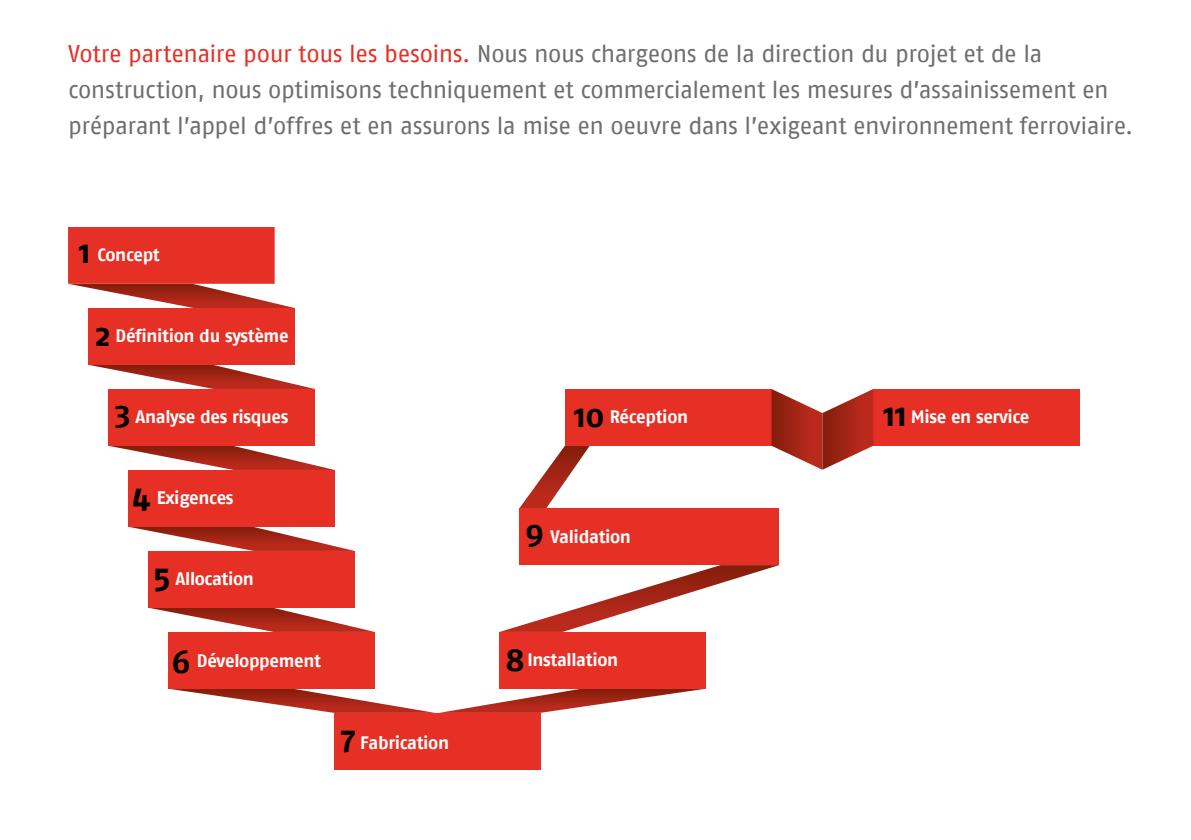
<style>
.page{position:relative;width:1191px;height:840px;background:#fff}
.page>*{position:absolute;margin:0;border:0;box-sizing:border-box;transform-origin:0 0}
.t1{font:700 32.6px "Fago No";color:#000}
.t2{font:24px/36px "Fago No Regular LF";letter-spacing:-.02em;color:#6e6e6e}
.t3{font:18px "Fago No Bold Lf";letter-spacing:-.02em;color:#fff}
.s1{color:#e63025}
</style>
<div class="page">
<svg style="left:68px;top:283px;width:227px;height:25px"></svg>
<svg style="left:88px;top:364px;width:227px;height:25px"></svg>
<svg style="left:108px;top:445px;width:222px;height:24px"></svg>
<svg style="left:128px;top:526px;width:223px;height:24px"></svg>
<svg style="left:148px;top:607px;width:223px;height:24px"></svg>
<svg style="left:503px;top:564px;width:276px;height:67px"></svg>
<svg style="left:168px;top:688px;width:538px;height:24px"></svg>
<svg style="left:519px;top:445px;width:71px;height:63px"></svg>
<div style="left:68px;top:227px;width:207px;height:56px;background:#e63025"></div>
<div style="left:88px;top:308px;width:207px;height:56px;background:#e63025"></div>
<div style="left:108px;top:389px;width:207px;height:56px;background:#e63025"></div>
<div style="left:128px;top:469px;width:207px;height:57px;background:#e63025"></div>
<div style="left:148px;top:550px;width:207px;height:57px;background:#e63025"></div>
<div style="left:168px;top:631px;width:207px;height:57px;background:#e63025"></div>
<div style="left:334px;top:712px;width:207px;height:57px;background:#e63025"></div>
<div style="left:499px;top:631px;width:207px;height:57px;background:#e63025"></div>
<div style="left:519px;top:508px;width:260px;height:56px;background:#e63025"></div>
<div style="left:565px;top:389px;width:206px;height:56px;background:#e63025"></div>
<div style="left:873px;top:389px;width:207px;height:56px;background:#e63025"></div>
<svg style="left:771px;top:389px;width:102px;height:80px"></svg>
<p class="t2" style="left:68px;top:36px;width:1067px"><span class="s1">Votre partenaire pour tous les besoins.</span> Nous nous chargeons de la direction du projet et de la construction, nous optimisons techniquement et commercialement les mesures d’assainissement en préparant l’appel d’offres et en assurons la mise en oeuvre dans l’exigeant environnement ferroviaire.</p>
<h1 class="t1" style="left:79px;top:233px;width:13px">1</h1>
<p class="t3" style="left:98px;top:243px;width:64px">Concept</p>
<p class="t3" style="left:116px;top:324px;width:175px">Définition du système</p>
<h1 class="t1" style="left:95px;top:315px;width:17px">2</h1>
<h1 class="t1" style="left:114px;top:393px;width:18px">3</h1>
<p class="t3" style="left:136px;top:406px;width:154px">Analyse des risques</p>
<h1 class="t1" style="left:132px;top:476px;width:20px">4</h1>
<p class="t3" style="left:157px;top:487px;width:78px">Exigences</p>
<h1 class="t1" style="left:153px;top:556px;width:19px">5</h1>
<p class="t3" style="left:176px;top:567px;width:80px">Allocation</p>
<h1 class="t1" style="left:172px;top:642px;width:20px">6</h1>
<p class="t3" style="left:197px;top:649px;width:126px">Développement</p>
<h1 class="t1" style="left:341px;top:718px;width:16px">7</h1>
<p class="t3" style="left:360px;top:731px;width:90px">Fabrication</p>
<h1 class="t1" style="left:574px;top:396px;width:32px">10</h1>
<h1 class="t1" style="left:883px;top:395px;width:25px">11</h1>
<p class="t3" style="left:609px;top:406px;width:80px">Réception</p>
<p class="t3" style="left:910px;top:406px;width:120px">Mise en service</p>
<h1 class="t1" style="left:525px;top:512px;width:20px">9</h1>
<p class="t3" style="left:550px;top:526px;width:82px">Validation</p>
<h1 class="t1" style="left:505px;top:640px;width:21px">8</h1>
<p class="t3" style="left:527px;top:649px;width:92px">Installation</p>
</div>
